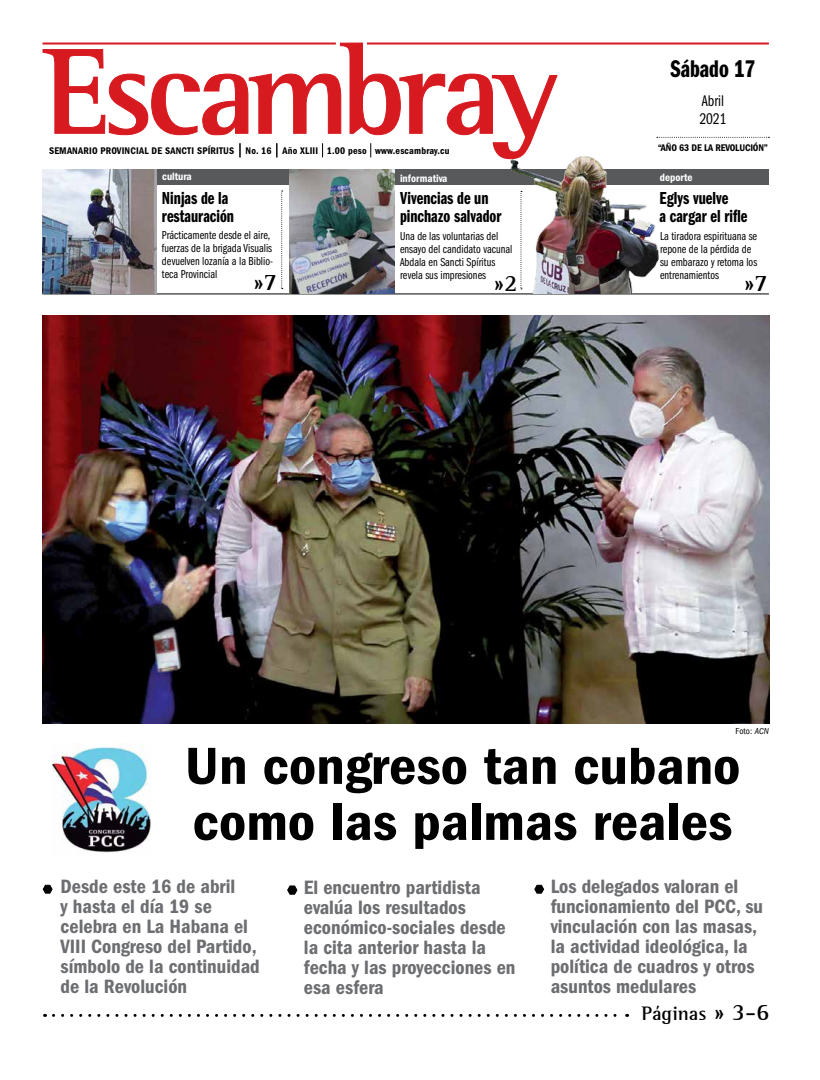
<style>
.page{position:relative;width:820px;height:1080px;background:#fff}
.page>*{position:absolute;margin:0;border:0;box-sizing:border-box;transform-origin:0 0}
.t1{font:54px/56px "ITC Franklin Gothic Std Dm Cd";color:#000;scale:1.1 1}
.t2{font:25px "ITC Franklin Gothic Std Dm Cp";color:#000}
.t3{font:700 24px "AT Rotis Semi Serif";color:#000}
.t4{font:20px/20px "ITC Franklin Gothic Std Dm Cd";color:#6d6e71}
.t5{font:700 20px "AT Rotis Semi Serif";color:#000}
.t6{font:18px/18px "ITC Franklin Gothic Std Dm Cp";color:#000}
.t7{font:16px/18px "ITC Franklin Gothic Std Bk Cp";color:#000}
.t8{font:12px/13px "ITC Franklin Gothic Std Bk Cp";color:#000}
.t9{font:11px "ITC Franklin Gothic Std Dm Cd";color:#fff}
.t10{font:10px "ITC Franklin Gothic Std Dm Cd";letter-spacing:.02em;color:#000}
.t11{font:10px "ITC Franklin Gothic Std Dm Cd";letter-spacing:-.015em;color:#000}
.t12{font:condensed 9px "ITC Franklin Gothic Std";color:#000}
.s1{font-style:italic}
.s2{font-size:24px}
</style>
<div class="page">
<div style="left:43px;top:169px;width:725px;height:16px;background:#58595b"></div>
<svg style="left:656px;top:137px;width:113px;height:1px"></svg>
<hr style="left:43px;top:293px;width:725px;height:1px;background:#000">
<svg style="left:281px;top:191px;width:2px;height:98px"></svg>
<svg style="left:42px;top:42px;width:516px;height:117px"></svg>
<hr style="left:367px;top:43px;width:401px;height:2px;background:#d71920">
<hr style="left:42px;top:43px;width:294px;height:2px;background:#d71920">
<img style="left:43px;top:169px;width:113px;height:124px">
<img style="left:289px;top:169px;width:105px;height:124px">
<img style="left:506px;top:147px;width:153px;height:146px">
<img style="left:52px;top:744px;width:98px;height:109px">
<img style="left:43px;top:315px;width:725px;height:408px">
<svg style="left:53px;top:1014px;width:574px;height:3px"></svg>
<svg style="left:43px;top:885px;width:10px;height:9px"></svg>
<svg style="left:287px;top:885px;width:10px;height:10px"></svg>
<svg style="left:534px;top:885px;width:10px;height:9px"></svg>
<p class="t10" style="left:49px;top:145px;width:25px">semanario</p>
<p class="t10" style="left:101px;top:145px;width:11px">provincial</p>
<p class="t10" style="left:151px;top:145px;width:299px">de sancti spíritus No. 16 Año XLIII 1.00 peso www.escambray.cu</p>
<p class="t2" style="left:670px;top:55px;width:86px">Sábado 17</p>
<p class="t7" style="left:699px;top:92px;width:29px">Abril<br>2021</p>
<p class="t11" style="left:657px;top:142px;width:112px">“AÑO 63 DE LA REVOLUCIÓN”</p>
<p class="t9" style="left:162px;top:170px;width:31px">cultura</p>
<p class="t9" style="left:400px;top:172px;width:49px">informativa</p>
<p class="t9" style="left:659px;top:171px;width:34px">deporte</p>
<p class="t6" style="left:162px;top:189px;width:74px">Ninjas de la restauración</p>
<p class="t6" style="left:400px;top:190px;width:103px">Vivencias de un pinchazo salvador</p>
<p class="t6" style="left:659px;top:190px;width:89px">Eglys vuelve<br>a cargar el rifle</p>
<p class="t8" style="left:162px;top:229px;width:112px">Prácticamente desde el aire, fuerzas de la brigada Visualis devuelven lozanía a la Biblio&shy;teca Provincial</p>
<p class="t8" style="left:659px;top:230px;width:99px">La tiradora espirituana se repone de la pérdida de su embarazo y retoma los entrenamientos</p>
<p class="t8" style="left:400px;top:230px;width:114px">Una de las voluntarias del ensayo del candidato vacunal<br>Abdala en Sancti Spíritus revela sus impresiones</p>
<p class="t3" style="left:253px;top:268px;width:25px">»7</p>
<p class="t3" style="left:494px;top:269px;width:25px">»2</p>
<p class="t3" style="left:744px;top:269px;width:25px">»7</p>
<p class="t12" style="left:735px;top:726px;width:35px">Foto: <span class="s1">ACN</span></p>
<h1 class="t1" style="left:184px;top:738px;width:506px">Un congreso tan cubano como las palmas reales</h1>
<p class="t4" style="left:61px;top:877px;width:200px">Desde este 16 de abril<br>y hasta el día 19 se celebra en La Habana el<br>VIII Congreso del Partido, símbolo de la continuidad de la Revolución</p>
<p class="t4" style="left:304px;top:877px;width:213px">El encuentro partidista evalúa los resultados económico-sociales desde la cita anterior hasta la fecha y las proyecciones en esa esfera</p>
<p class="t4" style="left:550px;top:877px;width:214px">Los delegados valoran el funcionamiento del PCC, su vinculación con las masas, la actividad ideológica, la política de cuadros y otros asuntos medulares</p>
<p class="t5" style="left:641px;top:1001px;width:129px">Páginas <span class="s2">» 3-6</span></p>
</div>
